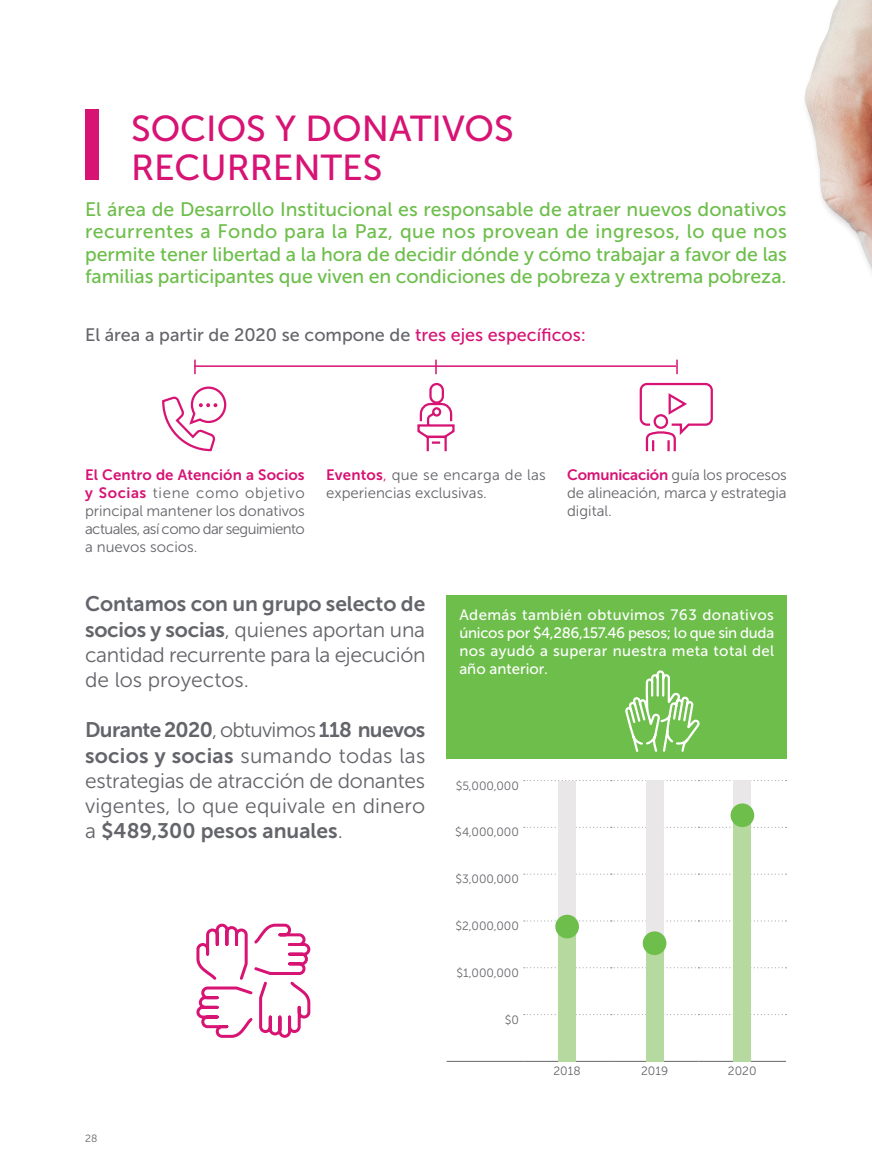
<style>
.page{position:relative;width:872px;height:1170px;background:#fff}
.page>*{position:absolute;margin:0;border:0;box-sizing:border-box;transform-origin:0 0}
.t1{font:36px/39px "Museo Sans 500";color:#d71374}
.cuerpo_10_en_12{font:21px/25.2px "Museo Sans 300";letter-spacing:-.015em;color:#64656a;text-align:justify}
.cuerpo_10_en_12-2{font:19.5px/22.5px "Museo Sans 500";color:#6dbe4b;text-align:justify}
.cuerpo_10_en_12-3{font:18px "Museo Sans 500";color:#64656a}
.cuerpo_10_en_12-4{font:15px/18px "Museo Sans 300";letter-spacing:-.005em;color:#64656a;text-align:justify}
.cuerpo_10_en_12-5{font:15px/18px "Museo Sans 500";letter-spacing:.025em;color:#fff;text-align:justify}
.t2{font:12px "Museo Sans 300";color:#64656a}
.t3{font:10.5px "Museo Sans 300";color:#64656a}
.s1{color:#d71374}
.s2{font-family:"Museo Sans 700";color:#d71374}
.s3{font-family:"Museo Sans 700"}
</style>
<div class="page">
<div style="left:85px;top:109px;width:14px;height:71px;background:#d71374"></div>
<div style="left:446px;top:595px;width:341px;height:163px;background:#6dbe4b"></div>
<hr style="left:446px;top:1060px;width:77px;height:1px;background:#64656a">
<hr style="left:523px;top:1060px;width:88px;height:1px;background:#64656a">
<hr style="left:611px;top:1060px;width:87px;height:1px;background:#64656a">
<hr style="left:698px;top:1060px;width:88px;height:1px;background:#64656a">
<svg style="left:524px;top:780px;width:262px;height:1px"></svg>
<svg style="left:524px;top:826px;width:262px;height:1px"></svg>
<svg style="left:524px;top:873px;width:262px;height:1px"></svg>
<svg style="left:524px;top:920px;width:262px;height:1px"></svg>
<svg style="left:524px;top:967px;width:262px;height:1px"></svg>
<svg style="left:524px;top:1013px;width:262px;height:2px"></svg>
<img style="left:804px;top:0;width:68px;height:268px">
<svg style="left:194px;top:359px;width:2px;height:15px"></svg>
<svg style="left:435px;top:359px;width:2px;height:15px"></svg>
<svg style="left:676px;top:359px;width:2px;height:15px"></svg>
<hr style="left:194px;top:365px;width:482px;height:2px;background:#d71374">
<div style="left:558px;top:926px;width:18px;height:135px;background:#b5d99f"></div>
<div style="left:558px;top:780px;width:18px;height:146px;background:#e9e7e8"></div>
<div style="left:646px;top:780px;width:17px;height:163px;background:#e9e7e8"></div>
<div style="left:733px;top:780px;width:18px;height:35px;background:#e9e7e8"></div>
<div style="left:646px;top:943px;width:17px;height:118px;background:#b5d99f"></div>
<div style="left:733px;top:815px;width:18px;height:246px;background:#b5d99f"></div>
<div style="left:555px;top:914px;width:24px;height:24px;background:#6dbe4b;border-radius:50%"></div>
<div style="left:642px;top:931px;width:24px;height:23px;background:#6dbe4b;border-radius:50%"></div>
<div style="left:730px;top:803px;width:24px;height:24px;background:#6dbe4b;border-radius:50%"></div>
<svg style="left:625px;top:670px;width:75px;height:82px"></svg>
<svg style="left:196px;top:923px;width:115px;height:115px"></svg>
<svg style="left:162px;top:386px;width:65px;height:66px"></svg>
<svg style="left:417px;top:382px;width:38px;height:70px"></svg>
<svg style="left:639px;top:382px;width:74px;height:70px"></svg>
<p class="t1" style="left:131px;top:109px;width:384px">SOCIOS Y DONATIVOS<br>RECURRENTES</p>
<p class="cuerpo_10_en_12-2" style="left:85px;top:198px;width:703px">El área de Desarrollo Institucional es responsable de atraer nuevos donativos recurrentes a Fondo para la Paz, que nos provean de ingresos, lo que nos permite tener libertad a la hora de decidir dónde y cómo trabajar a favor de las familias participantes que viven en condiciones de pobreza y extrema pobreza.</p>
<p class="cuerpo_10_en_12-3" style="left:85px;top:324px;width:502px">El área a partir de 2020 se compone de <span class="s1">tres ejes específicos:</span></p>
<p class="cuerpo_10_en_12-4" style="left:85px;top:465px;width:221px"><span class="s2">El Centro de Atención a Socios y Socias</span> tiene como objetivo principal mantener los donativos actuales, así como dar seguimiento a nuevos socios.</p>
<p class="cuerpo_10_en_12-4" style="left:326px;top:465px;width:221px"><span class="s2">Eventos</span><span class="s1">,</span> que se encarga de las experiencias exclusivas.</p>
<p class="cuerpo_10_en_12-4" style="left:567px;top:465px;width:221px"><span class="s2">Comunicación</span> guía los procesos de alineación, marca y estrategia digital.</p>
<p class="cuerpo_10_en_12" style="left:85px;top:591px;width:342px"><span class="s3">Contamos con un grupo selecto de socios y socias</span>, quienes aportan una cantidad recurrente para la ejecución de los proyectos.</p>
<p class="cuerpo_10_en_12" style="left:85px;top:717px;width:342px"><span class="s3">Durante 2020</span>, obtuvimos <span class="s3">118 nuevos socios y socias</span> sumando todas las estrategias de atracción de donantes vigentes, lo que equivale en dinero a <span class="s3">$489,300 pesos anuales</span>.</p>
<p class="t3" style="left:85px;top:1132px;width:14px">28</p>
<p class="cuerpo_10_en_12-5" style="left:459px;top:605px;width:316px">Además también obtuvimos 763 donativos únicos por $4,286,157.46 pesos; lo que sin duda nos ayudó a superar nuestra meta total del año anterior.</p>
<p class="t2" style="left:455px;top:778px;width:65px">$5,000,000</p>
<p class="t2" style="left:455px;top:825px;width:65px">$4,000,000</p>
<p class="t2" style="left:455px;top:872px;width:65px">$3,000,000</p>
<p class="t2" style="left:455px;top:919px;width:65px">$2,000,000</p>
<p class="t2" style="left:456px;top:966px;width:64px">$1,000,000</p>
<p class="t2" style="left:505px;top:1012px;width:16px">$0</p>
<p class="t2" style="left:553px;top:1063px;width:29px">2018</p>
<p class="t2" style="left:641px;top:1063px;width:28px">2019</p>
<p class="t2" style="left:728px;top:1063px;width:30px">2020</p>
</div>
